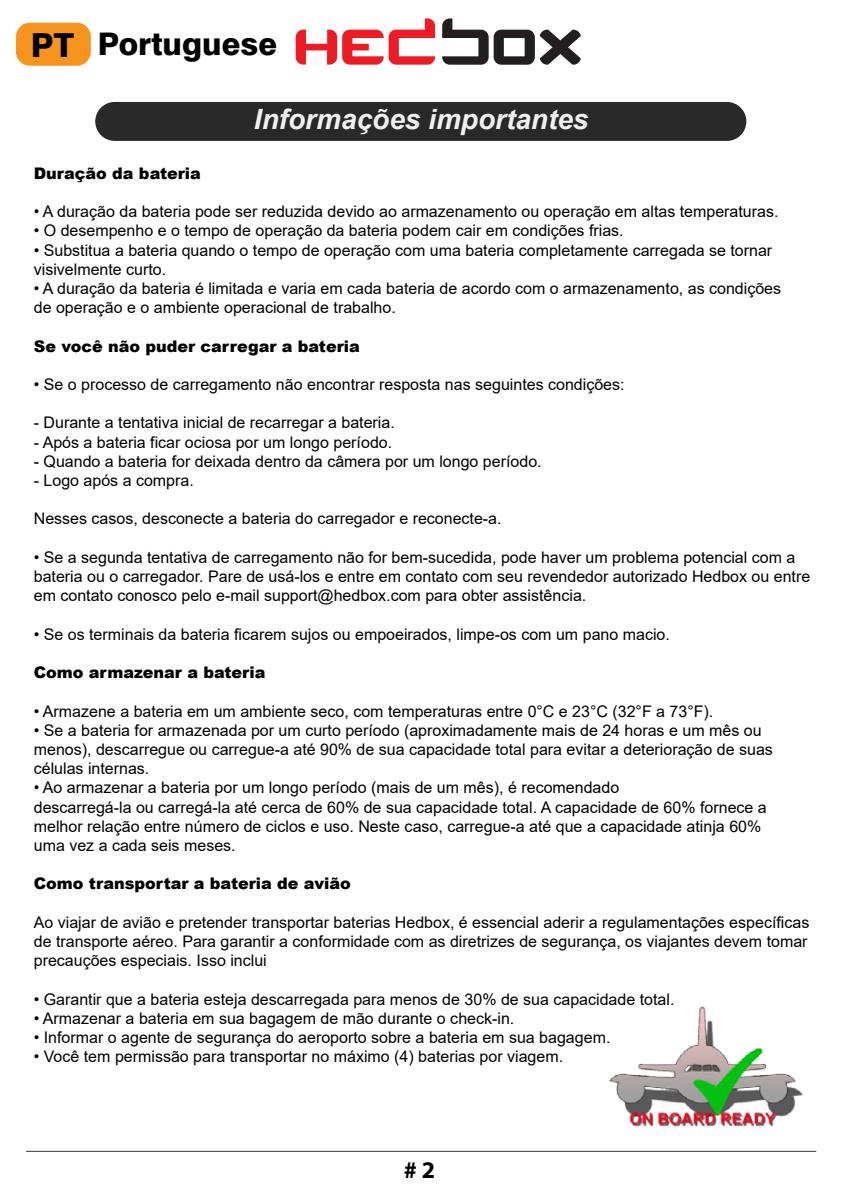
<style>
.page{position:relative;width:842px;height:1191px;background:#fff}
.page>*{position:absolute;margin:0;border:0;box-sizing:border-box;transform-origin:0 0}
.t1{font:800 31.2px "Swiss 721 BT";color:#000}
.t2{font:italic 700 28px "Arial";color:#f0f0f0}
.t3{font:700 24px "Myriad Pro";color:#000}
.t4{font:16px/19.2px "Arial";color:#000}
.t5{font:900 16px "Arial";color:#000}
.s1{font-size:33.2px}
</style>
<div class="page">
<svg style="left:296px;top:18px;width:139px;height:47px"></svg>
<svg style="left:442px;top:18px;width:139px;height:47px"></svg>
<div style="left:95px;top:102px;width:651px;height:39px;background:#292929;border-radius:19px"></div>
<img style="left:609px;top:1006px;width:194px;height:121px">
<hr style="left:26px;top:1150px;width:790px;height:1px;background:#373435">
<div style="left:16px;top:23px;width:75px;height:43px;background:#f7941e;border-radius:14px"></div>
<h1 class="t1" style="left:31px;top:25px;width:248px"><span class="s1">PT</span> Portuguese</h1>
<h2 class="t2" style="left:254px;top:100px;width:336px">Informações importantes</h2>
<p class="t5" style="left:34px;top:161px;width:169px">Duração da bateria</p>
<p class="t4" style="left:34px;top:202px;width:746px">• A duração da bateria pode ser reduzida devido ao armazenamento ou operação em altas temperaturas.</p>
<p class="t4" style="left:34px;top:221px;width:591px">• O desempenho e o tempo de operação da bateria podem cair em condições frias.</p>
<p class="t4" style="left:34px;top:240px;width:740px">• Substitua a bateria quando o tempo de operação com uma bateria completamente carregada se tornar visivelmente curto.</p>
<p class="t4" style="left:34px;top:279px;width:749px">• A duração da bateria é limitada e varia em cada bateria de acordo com o armazenamento, as condições de operação e o ambiente operacional de trabalho.</p>
<p class="t5" style="left:34px;top:334px;width:328px">Se você não puder carregar a bateria</p>
<p class="t4" style="left:34px;top:375px;width:592px">• Se o processo de carregamento não encontrar resposta nas seguintes condições:</p>
<p class="t4" style="left:34px;top:413px;width:363px">- Durante a tentativa inicial de recarregar a bateria.</p>
<p class="t4" style="left:34px;top:432px;width:360px">- Após a bateria ficar ociosa por um longo período.</p>
<p class="t4" style="left:34px;top:451px;width:509px">- Quando a bateria for deixada dentro da câmera por um longo período.</p>
<p class="t4" style="left:34px;top:471px;width:162px">- Logo após a compra.</p>
<p class="t4" style="left:34px;top:509px;width:469px">Nesses casos, desconecte a bateria do carregador e reconecte-a.</p>
<p class="t4" style="left:34px;top:547px;width:778px">• Se a segunda tentativa de carregamento não for bem-sucedida, pode haver um problema potencial com a bateria ou o carregador. Pare de usá-los e entre em contato com seu revendedor autorizado Hedbox ou entre em contato conosco pelo e-mail support@hedbox.com para obter assistência.</p>
<p class="t4" style="left:34px;top:624px;width:638px">• Se os terminais da bateria ficarem sujos ou empoeirados, limpe-os com um pano macio.</p>
<p class="t5" style="left:34px;top:661px;width:233px">Como armazenar a bateria</p>
<p class="t4" style="left:34px;top:701px;width:681px">• Armazene a bateria em um ambiente seco, com temperaturas entre 0°C e 23°C (32°F a 73°F).</p>
<p class="t4" style="left:34px;top:720px;width:741px">• Se a bateria for armazenada por um curto período (aproximadamente mais de 24 horas e um mês ou menos), descarregue ou carregue-a até 90% de sua capacidade total para evitar a deterioração de suas células internas.</p>
<p class="t4" style="left:34px;top:778px;width:734px">• Ao armazenar a bateria por um longo período (mais de um mês), é recomendado<br>descarregá-la ou carregá-la até cerca de 60% de sua capacidade total. A capacidade de 60% fornece a melhor relação entre número de ciclos e uso. Neste caso, carregue-a até que a capacidade atinja 60% uma vez a cada seis meses.</p>
<p class="t5" style="left:34px;top:872px;width:318px">Como transportar a bateria de avião</p>
<p class="t4" style="left:34px;top:912px;width:777px;text-align:justify">Ao viajar de avião e pretender transportar baterias Hedbox, é essencial aderir a regulamentações específicas de transporte aéreo. Para garantir a conformidade com as diretrizes de segurança, os viajantes devem tomar precauções especiais. Isso inclui</p>
<p class="t4" style="left:34px;top:989px;width:642px">• Garantir que a bateria esteja descarregada para menos de 30% de sua capacidade total.</p>
<p class="t4" style="left:34px;top:1008px;width:482px">• Armazenar a bateria em sua bagagem de mão durante o check-in.</p>
<p class="t4" style="left:34px;top:1027px;width:578px">• Informar o agente de segurança do aeroporto sobre a bateria em sua bagagem.</p>
<p class="t4" style="left:34px;top:1047px;width:531px">• Você tem permissão para transportar no máximo (4) baterias por viagem.</p>
<h3 class="t3" style="left:404px;top:1154px;width:33px"># 2</h3>
</div>
